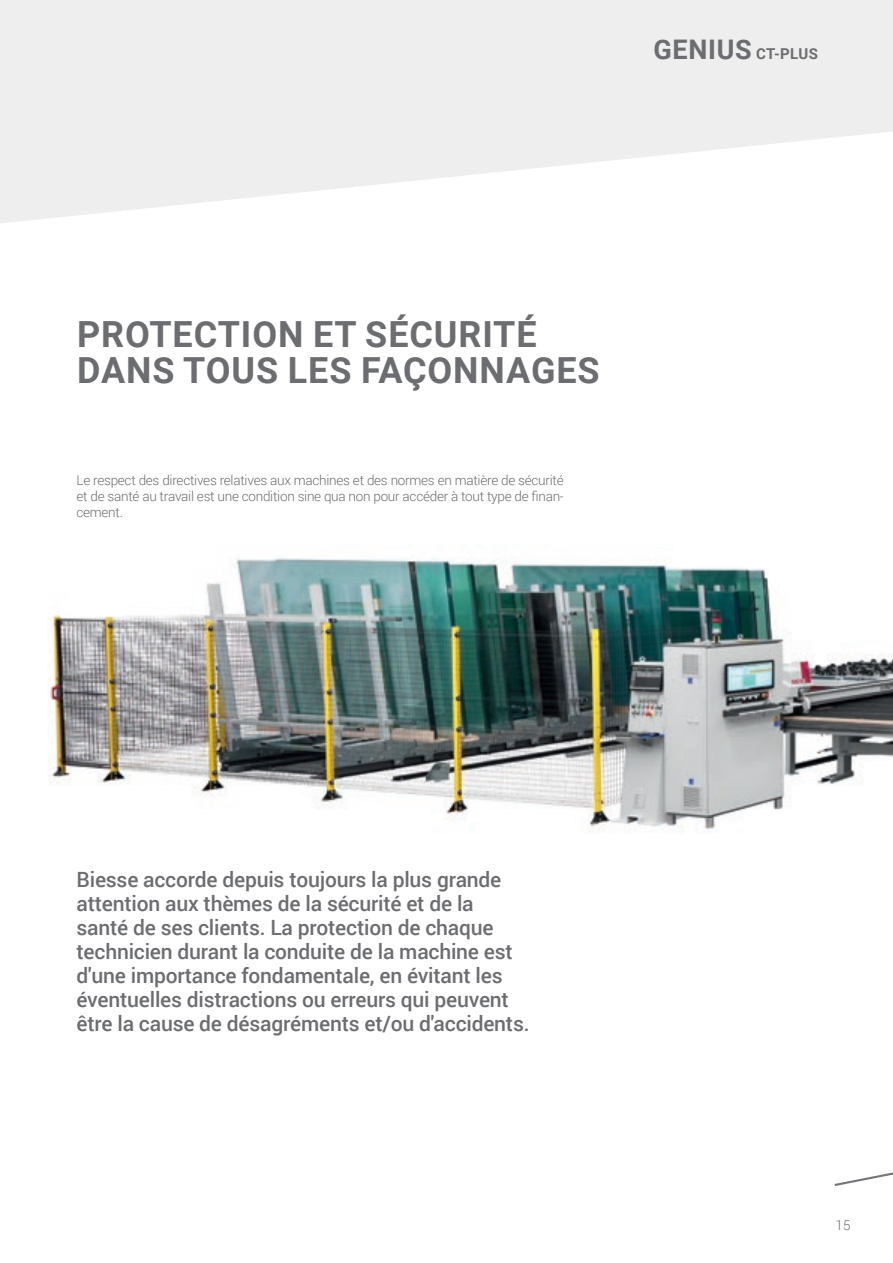
<style>
.page{position:relative;width:893px;height:1263px;background:#fff}
.page>*{position:absolute;margin:0;border:0;box-sizing:border-box;transform-origin:0 0}
.t1{font:700 36px/36px "Roboto";letter-spacing:.025em;color:#6c6d70}
.t2{font:500 21px/24px "Roboto";letter-spacing:-.01em;color:#6c6d70}
.t3{font:700 15px "Roboto";letter-spacing:.02em;color:#6c6d70}
.t4{font:300 13.5px/16.2px "Roboto";letter-spacing:-.02em;color:#6c6d70;text-align:justify}
.s1{font-size:27px}
</style>
<div class="page">
<svg style="left:835px;top:1172px;width:58px;height:14px"></svg>
<svg style="left:0;top:0;width:893px;height:223px;fill:#eeeeef"></svg>
<img style="left:48px;top:558px;width:845px;height:275px">
<p class="t3" style="left:653px;top:43px;width:166px"><span class="s1">GENIUS</span> CT-PLUS</p>
<p class="t1" style="left:77px;top:314px;width:524px">PROTECTION ET SÉCURITÉ<br>DANS TOUS LES FAÇONNAGES</p>
<p class="t4" style="left:77px;top:471px;width:489px">Le respect des directives relatives aux machines et des normes en matière de sécurité et de santé au travail est une condition sine qua non pour accéder à tout type de finan&shy;cement.</p>
<p class="t2" style="left:77px;top:866px;width:455px">Biesse accorde depuis toujours la plus grande attention aux thèmes de la sécurité et de la santé de ses clients. La protection de chaque technicien durant la conduite de la machine est d'une importance fondamentale, en évitant les éventuelles distractions ou erreurs qui peuvent être la cause de désagréments et/ou d'accidents.</p>
<p class="t4" style="left:836px;top:1216px;width:16px">15</p>
</div>
